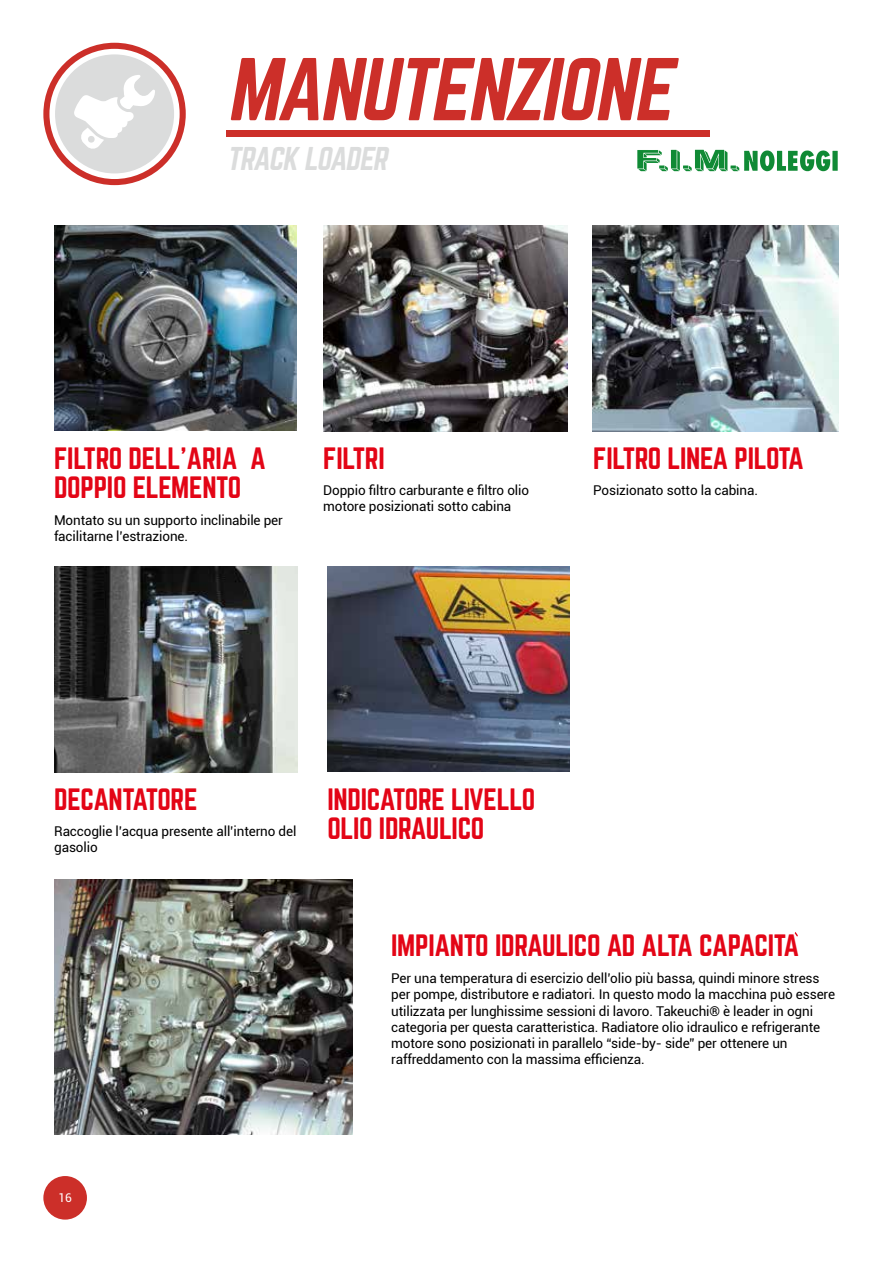
<style>
.page{position:relative;width:893px;height:1263px;background:#fff}
.page>*{position:absolute;margin:0;border:0;box-sizing:border-box;transform-origin:0 0}
.t1{font:italic 77.85px "Norwester";color:#cc2f29}
.t2{font:italic 28.8px "Norwester";color:#dbdcdc}
.t3{font:27px/28.5px "Norwester";letter-spacing:-.01em;color:#e30516}
.t4{font:13.5px/16.2px "Roboto";letter-spacing:-.01em;color:#000}
.t5{font:12px "Roboto";color:#fff}
</style>
<div class="page">
<img style="left:54px;top:225px;width:242px;height:206px">
<img style="left:323px;top:225px;width:244px;height:207px">
<img style="left:54px;top:567px;width:244px;height:206px">
<img style="left:592px;top:225px;width:247px;height:207px">
<img style="left:54px;top:879px;width:299px;height:255px">
<div style="left:227px;top:130px;width:483px;height:7px;background:#cc2f29"></div>
<div style="left:43px;top:43px;width:143px;height:142px;background:#cc2f29;border-radius:50%"></div>
<div style="left:49px;top:49px;width:131px;height:130px;background:#fff;border-radius:50%"></div>
<div style="left:55px;top:54px;width:119px;height:119px;background:#dbdcdc;border-radius:50%"></div>
<svg style="left:74px;top:75px;width:81px;height:74px"></svg>
<img style="left:327px;top:566px;width:243px;height:206px">
<div style="left:43px;top:1176px;width:44px;height:43px;background:#cc2f29;border-radius:50%"></div>
<img style="left:637px;top:149px;width:201px;height:23px">
<h1 class="t1" style="left:227px;top:52px;width:461px">MANUTENZIONE</h1>
<h2 class="t2" style="left:227px;top:145px;width:167px">TRACK LOADER</h2>
<h3 class="t3" style="left:54px;top:445px;width:214px">FILTRO DELL’ARIA A<br>DOPPIO ELEMENTO</h3>
<p class="t4" style="left:54px;top:511px;width:230px">Montato su un supporto inclinabile per facilitarne l’estrazione.</p>
<h3 class="t3" style="left:323px;top:445px;width:63px">FILTRI</h3>
<p class="t4" style="left:323px;top:481px;width:207px">Doppio filtro carburante e filtro olio motore posizionati sotto cabina</p>
<h3 class="t3" style="left:593px;top:445px;width:212px">FILTRO LINEA PILOTA</h3>
<p class="t4" style="left:593px;top:481px;width:166px">Posizionato sotto la cabina.</p>
<h3 class="t3" style="left:54px;top:786px;width:145px">DECANTATORE</h3>
<p class="t4" style="left:54px;top:822px;width:244px">Raccoglie l’acqua presente all’interno del gasolio</p>
<h3 class="t3" style="left:327px;top:786px;width:209px">INDICATORE LIVELLO<br>OLIO IDRAULICO</h3>
<h3 class="t3" style="left:391px;top:932px;width:410px">IMPIANTO IDRAULICO AD ALTA CAPACITA</h3>
<p class="t4" style="left:391px;top:970px;width:445px">Per una temperatura di esercizio dell’olio più bassa, quindi minore stress per pompe, distributore e radiatori. In questo modo la macchina può essere utilizzata per lunghissime sessioni di lavoro. Takeuchi® è leader in ogni categoria per questa caratteristica. Radiatore olio idraulico e refrigerante motore sono posizionati in parallelo “side-by- side” per ottenere un raffreddamento con la massima efficienza.</p>
<p class="t5" style="left:58px;top:1190px;width:15px">16</p>
</div>
